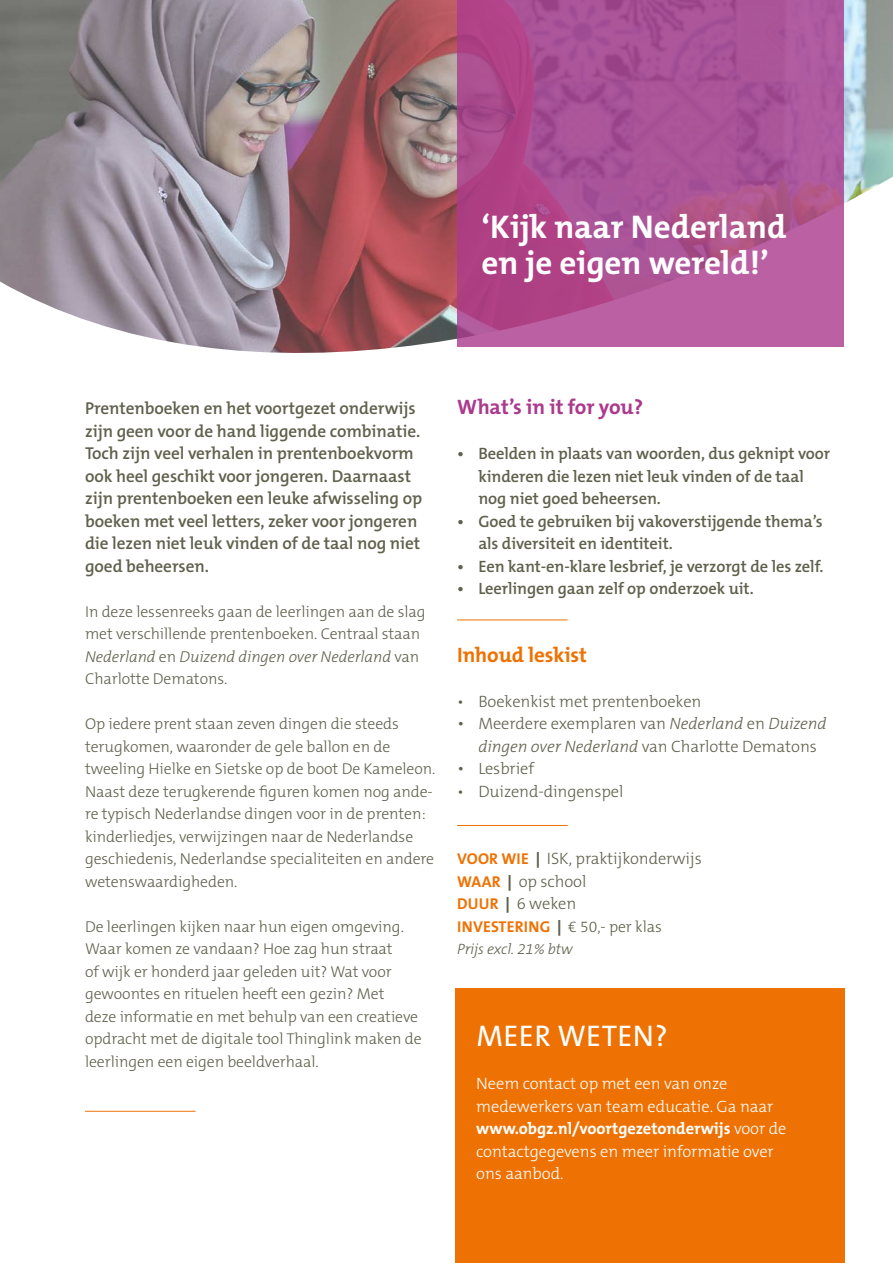
<style>
.page{position:relative;width:893px;height:1263px;background:#fff}
.page>*{position:absolute;margin:0;border:0;box-sizing:border-box;transform-origin:0 0}
.t1{font:700 33px/36px "The Mix B W7";color:#fff}
.t2{font:30px "The Mix B W5 Plain";letter-spacing:.01em;color:#fff}
.t3{font:700 21px "The Mix B W7";letter-spacing:-.005em;color:#ab3a8d}
.t4{font:700 21px "The Mix B W7";letter-spacing:-.005em;color:#ee7203}
.t5{font:600 17.25px/22.5px "The Mix B W6";letter-spacing:-.005em;color:#60604d}
.t6{font:600 16.5px/22.5px "The Mix B W6";letter-spacing:-.005em;color:#60604d}
.t7{font:300 16.5px/22.5px "The Mix B W3";letter-spacing:-.005em;color:#60604d}
.t8{font:300 16.5px/22.5px "The Mix B W3";letter-spacing:-.005em;color:#fff}
.t9{font:700 16.5px "The Mix B W7";letter-spacing:-.005em;color:#fff}
.t10{font:300 15.75px/22.5px "The Mix B W3";letter-spacing:-.005em;color:#60604d}
.t11{font:italic 300 15px "The Mix B W3";letter-spacing:-.005em;color:#60604d}
.s1{font-style:italic}
.s2{font-size:18px}
.s3{font-family:"The Mix B W7";font-weight:700;font-size:15.75px;color:#ee7203}
.s4{font-family:"The Mix B W8";font-weight:800;font-size:15.75px}
.s5{font-family:"The Mix B W7";font-weight:700;color:#ee7203}
.s6{font-family:"The Mix B W8";font-weight:800}
.s7{font-family:"The Mix B W3";font-weight:300}
</style>
<div class="page">
<img style="left:0;top:0;width:893px;height:353px">
<hr style="left:85px;top:1111px;width:111px;height:1px;background:#ee7203">
<hr style="left:457px;top:620px;width:111px;height:1px;background:#ee7203">
<hr style="left:457px;top:825px;width:111px;height:1px;background:#ee7203">
<svg style="left:457px;top:0;width:387px;height:346px;background:#ad5194"></svg>
<div style="left:455px;top:989px;width:389px;height:274px;background:#ee7203"></div>
<h1 class="t1" style="left:481px;top:209px;width:306px">‘Kijk naar Nederland en je eigen wereld!’</h1>
<p class="t5" style="left:85px;top:397px;width:339px">Prentenboeken en het voortgezet onderwijs zijn geen voor de hand liggende combinatie.<br>Toch zijn veel verhalen in prentenboekvorm ook heel geschikt voor jongeren. Daarnaast zijn prentenboeken een leuke afwisseling op boeken met veel letters, zeker voor jongeren die lezen niet leuk vinden of de taal nog niet goed beheersen.</p>
<p class="t10" style="left:85px;top:600px;width:342px">In deze lessenreeks gaan de leerlingen aan de slag met verschillende prentenboeken. Centraal staan <span class="s1">Nederland</span> en <span class="s1">Duizend dingen over Nederland</span> van Charlotte Dematons.</p>
<p class="t10" style="left:85px;top:713px;width:352px">Op iedere prent staan zeven dingen die steeds terugkomen, waaronder de gele ballon en de tweeling Hielke en Sietske op de boot De Kameleon.<br>Naast deze terugkerende figuren komen nog ande&shy;re typisch Nederlandse dingen voor in de prenten: kinderliedjes, verwijzingen naar de Nederlandse geschiedenis, Nederlandse specialiteiten en andere wetenswaardigheden.</p>
<p class="t10" style="left:85px;top:915px;width:338px">De leerlingen kijken naar hun eigen omgeving.<br>Waar komen ze vandaan? Hoe zag hun straat<br>of wijk er honderd jaar geleden uit? Wat voor gewoontes en rituelen heeft een gezin? Met<br>deze informatie en met behulp van een creatieve opdracht met de digitale tool Thinglink maken de leerlingen een eigen beeldverhaal.</p>
<h3 class="t3" style="left:457px;top:393px;width:187px">What’s in it for you?</h3>
<p class="t6" style="left:478px;top:442px;width:353px;text-indent:-21px">• Beelden in plaats van woorden, dus geknipt voor kinderen die lezen niet leuk vinden of de taal nog niet goed beheersen.</p>
<p class="t6" style="left:478px;top:510px;width:346px;text-indent:-21px">• Goed te gebruiken bij vakoverstijgende thema’s als diversiteit en identiteit.</p>
<p class="t6" style="left:457px;top:555px;width:368px">• Een kant-en-klare lesbrief, je verzorgt de les zelf.</p>
<p class="t6" style="left:457px;top:577px;width:298px">• Leerlingen gaan zelf op onderzoek uit.</p>
<h3 class="t4" style="left:457px;top:641px;width:131px">Inhoud leskist</h3>
<p class="t7" style="left:457px;top:690px;width:246px">• Boekenkist met prentenboeken</p>
<p class="t7" style="left:478px;top:712px;width:350px;text-indent:-21px"><span class="s2">•</span> Meerdere exemplaren van <span class="s1">Nederland</span> en <span class="s1">Duizend dingen over Nederland</span> van Charlotte Dematons</p>
<p class="t7" style="left:457px;top:757px;width:79px"><span class="s2">•</span> Lesbrief</p>
<p class="t7" style="left:457px;top:780px;width:168px">• Duizend-dingenspel</p>
<p class="t7" style="left:457px;top:847px;width:246px"><span class="s3">VOOR WIE</span> <span class="s4">|</span> ISK, praktijkonderwijs<br><span class="s3">WAAR</span> <span class="s4">|</span> op school<br><span class="s3">DUUR</span> <span class="s4">|</span> 6 weken</p>
<p class="t10" style="left:457px;top:915px;width:206px"><span class="s5">INVESTERING</span> <span class="s6">|</span> € 50,- per klas</p>
<p class="t11" style="left:457px;top:940px;width:117px">Prijs excl. 21% btw</p>
<h2 class="t2" style="left:476px;top:1016px;width:193px">MEER WETEN?</h2>
<p class="t8" style="left:476px;top:1072px;width:299px">Neem contact op met een van onze medewerkers van team educatie. Ga naar</p>
<p class="t9" style="left:476px;top:1118px;width:312px">www.obgz.nl/voortgezetonderwijs <span class="s7">voor de</span></p>
<p class="t8" style="left:476px;top:1140px;width:299px">contactgegevens en meer informatie over ons aanbod.</p>
</div>
